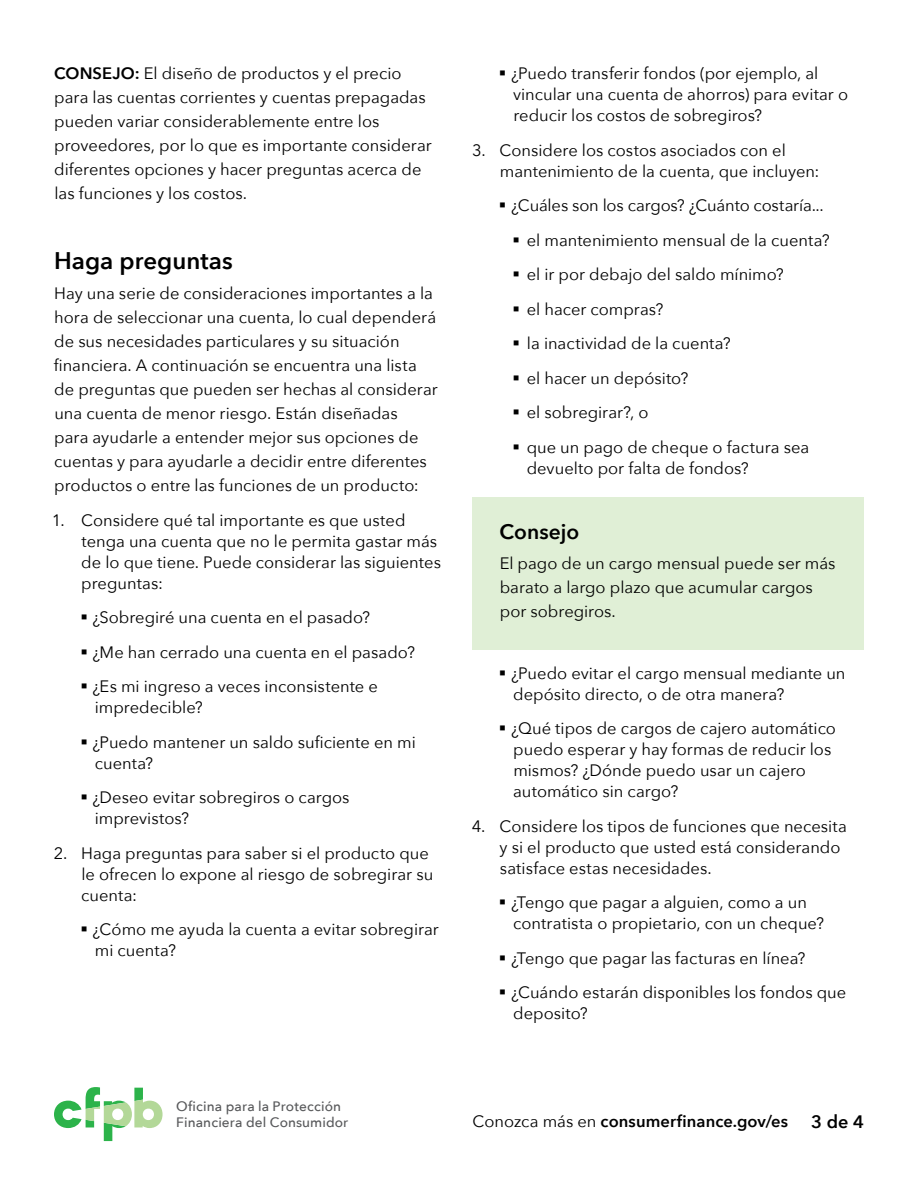
<style>
.page{position:relative;width:918px;height:1188px;background:#fff}
.page>*{position:absolute;margin:0;border:0;box-sizing:border-box;transform-origin:0 0}
.H3_regular{font:600 24px "Avenir Next";color:#000}
.H4_regular{font:600 21px "Avenir Next";color:#000}
.t1{font:600 18px "Avenir Next";color:#000}
.t2{font:16.5px/21px "Avenir Next";color:#000}
.t3{font:600 16.5px "Avenir Next";letter-spacing:.005em;color:#000}
.t4{font:500 13.65px/16.4px "Avenir Next";letter-spacing:.01em;color:#58595b}
.s1{font-weight:600}
.s2{font-weight:400}
</style>
<div class="page">
<svg style="left:54px;top:1087px;width:109px;height:54px"></svg>
<div style="left:472px;top:497px;width:392px;height:76px;background:#e0efd6"></div>
<div style="left:472px;top:532px;width:392px;height:118px;background:#e0efd6"></div>
<p class="t2" style="left:54px;top:61px;width:379px;line-height:24px"><span class="s1">CONSEJO:</span> El diseño de productos y el precio para las cuentas corrientes y cuentas prepagadas pueden variar considerablemente entre los proveedores, por lo que es importante considerar diferentes opciones y hacer preguntas acerca de las funciones y los costos.</p>
<p class="H3_regular" style="left:54px;top:240px;width:180px">Haga preguntas</p>
<p class="t2" style="left:54px;top:281px;width:385px;line-height:24px">Hay una serie de consideraciones importantes a la hora de seleccionar una cuenta, lo cual dependerá de sus necesidades particulares y su situación financiera. A continuación se encuentra una lista de preguntas que pueden ser hechas al considerar una cuenta de menor riesgo. Están diseñadas<br>para ayudarle a entender mejor sus opciones de cuentas y para ayudarle a decidir entre diferentes productos o entre las funciones de un producto:</p>
<p class="t2" style="left:81px;top:509px;width:361px;text-indent:-29px">1. Considere qué tal importante es que usted tenga una cuenta que no le permita gastar más de lo que tiene. Puede considerar las siguientes preguntas:</p>
<p class="t2" style="left:80px;top:606px;width:291px">▪ ¿Sobregiré una cuenta en el pasado?</p>
<p class="t2" style="left:80px;top:641px;width:336px">▪ ¿Me han cerrado una cuenta en el pasado?</p>
<p class="t2" style="left:95px;top:675px;width:285px;text-indent:-14px">▪ ¿Es mi ingreso a veces inconsistente e impredecible?</p>
<p class="t2" style="left:95px;top:731px;width:323px;text-indent:-14px">▪ ¿Puedo mantener un saldo suficiente en mi cuenta?</p>
<p class="t2" style="left:95px;top:786px;width:256px;text-indent:-14px">▪ ¿Deseo evitar sobregiros o cargos imprevistos?</p>
<p class="t2" style="left:81px;top:842px;width:353px;text-indent:-28px">2. Haga preguntas para saber si el producto que le ofrecen lo expone al riesgo de sobregirar su cuenta:</p>
<p class="t2" style="left:95px;top:918px;width:346px;text-indent:-15px">▪ ¿Cómo me ayuda la cuenta a evitar sobregirar mi cuenta?</p>
<p class="t4" style="left:176px;top:1098px;width:174px">Oficina para la Protección<br>Financiera del Consumidor</p>
<p class="t2" style="left:513px;top:62px;width:337px;text-indent:-14px">▪ ¿Puedo transferir fondos (por ejemplo, al vincular una cuenta de ahorros) para evitar o reducir los costos de sobregiros?</p>
<p class="t2" style="left:500px;top:139px;width:321px;text-indent:-28px">3. Considere los costos asociados con el mantenimiento de la cuenta, que incluyen:</p>
<p class="t2" style="left:499px;top:194px;width:326px">▪ ¿Cuáles son los cargos? ¿Cuánto costaría...</p>
<p class="t2" style="left:512px;top:229px;width:319px">▪ el mantenimiento mensual de la cuenta?</p>
<p class="t2" style="left:512px;top:263px;width:273px">▪ el ir por debajo del saldo mínimo?</p>
<p class="t2" style="left:512px;top:298px;width:152px">▪ el hacer compras?</p>
<p class="t2" style="left:512px;top:332px;width:220px">▪ la inactividad de la cuenta?</p>
<p class="t2" style="left:512px;top:367px;width:178px">▪ el hacer un depósito?</p>
<p class="t2" style="left:512px;top:401px;width:138px">▪ el sobregirar?, o</p>
<p class="t2" style="left:527px;top:436px;width:284px;text-indent:-14px">▪ que un pago de cheque o factura sea devuelto por falta de fondos?</p>
<p class="H4_regular" style="left:499px;top:513px;width:81px">Consejo</p>
<p class="t2" style="left:500px;top:551px;width:337px;line-height:24px">El pago de un cargo mensual puede ser más barato a largo plazo que acumular cargos por sobregiros.</p>
<p class="t2" style="left:513px;top:662px;width:334px;text-indent:-14px">▪ ¿Puedo evitar el cargo mensual mediante un depósito directo, o de otra manera?</p>
<p class="t2" style="left:513px;top:717px;width:324px;text-indent:-14px">▪ ¿Qué tipos de cargos de cajero automático puedo esperar y hay formas de reducir los mismos? ¿Dónde puedo usar un cajero automático sin cargo?</p>
<p class="t2" style="left:500px;top:815px;width:349px;text-indent:-28px">4. Considere los tipos de funciones que necesita y si el producto que usted está considerando satisface estas necesidades.</p>
<p class="t2" style="left:513px;top:891px;width:312px;text-indent:-14px">▪ ¿Tengo que pagar a alguien, como a un contratista o propietario, con un cheque?</p>
<p class="t2" style="left:499px;top:947px;width:308px">▪ ¿Tengo que pagar las facturas en línea?</p>
<p class="t2" style="left:513px;top:981px;width:334px;text-indent:-14px">▪ ¿Cuándo estarán disponibles los fondos que deposito?</p>
<p class="t3" style="left:472px;top:1107px;width:317px"><span class="s2">Conozca más en</span> consumerfinance.gov/es</p>
<p class="t1" style="left:811px;top:1106px;width:54px">3 de 4</p>
</div>
